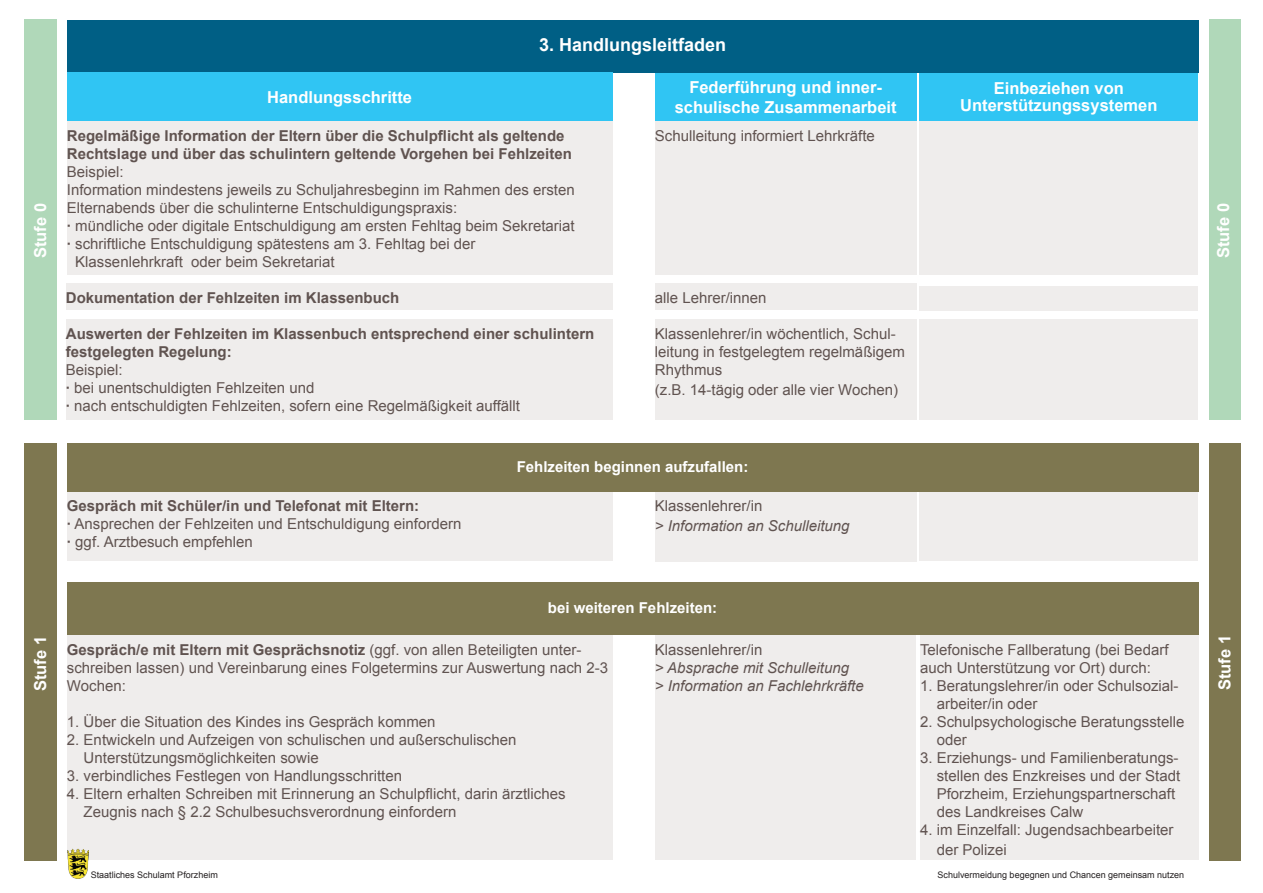
<style>
.page{position:relative;width:1263px;height:893px;background:#fff}
.page>*{position:absolute;margin:0;border:0;box-sizing:border-box;transform-origin:0 0}
.t1{font:700 18px "Arial";color:#fff}
.t2{font:700 16.5px/19.8px "Arial";color:#fff;text-align:center}
.t3{font:15px/18px "Arial";color:#605350}
.t4{font:700 15px/18px "Arial";color:#605350}
.t5{font:italic 15px/18px "Arial";color:#605350}
.t6{font:700 15px "Arial";color:#fff}
.t7{font:9px "Arial";color:#231f20}
.s1{font-weight:700}
</style>
<div class="page">
<div style="left:655px;top:121px;width:261px;height:154px;background:#efedec"></div>
<div style="left:919px;top:121px;width:279px;height:154px;background:#efedec"></div>
<div style="left:655px;top:283px;width:261px;height:27px;background:#efedec"></div>
<div style="left:919px;top:286px;width:279px;height:24px;background:#efedec"></div>
<div style="left:655px;top:319px;width:261px;height:101px;background:#efedec"></div>
<div style="left:919px;top:319px;width:279px;height:101px;background:#efedec"></div>
<div style="left:655px;top:491px;width:261px;height:70px;background:#efedec"></div>
<div style="left:655px;top:635px;width:261px;height:225px;background:#efedec"></div>
<div style="left:919px;top:488px;width:278px;height:73px;background:#efedec"></div>
<div style="left:920px;top:635px;width:278px;height:225px;background:#efedec"></div>
<div style="left:655px;top:72px;width:261px;height:49px;background:#30c5f3"></div>
<div style="left:919px;top:72px;width:279px;height:49px;background:#30c5f3"></div>
<div style="left:67px;top:20px;width:1131px;height:53px;background:#005f85"></div>
<div style="left:67px;top:121px;width:545px;height:154px;background:#efedec"></div>
<div style="left:66px;top:283px;width:546px;height:27px;background:#efedec"></div>
<div style="left:66px;top:319px;width:546px;height:101px;background:#efedec"></div>
<div style="left:67px;top:490px;width:545px;height:71px;background:#efedec"></div>
<div style="left:67px;top:635px;width:545px;height:225px;background:#efedec"></div>
<div style="left:67px;top:72px;width:545px;height:49px;background:#30c5f3"></div>
<div style="left:67px;top:443px;width:1131px;height:48px;background:#7e7750"></div>
<div style="left:67px;top:583px;width:1131px;height:52px;background:#7e7750"></div>
<div style="left:24px;top:20px;width:33px;height:400px;background:#b0d8b9"></div>
<div style="left:24px;top:443px;width:33px;height:418px;background:#7e7750"></div>
<div style="left:1209px;top:443px;width:31px;height:418px;background:#7e7750"></div>
<div style="left:1209px;top:20px;width:31px;height:400px;background:#b0d8b9"></div>
<img style="left:68px;top:848px;width:21px;height:30px">
<p class="t2" style="left:31px;top:258px;width:57px;rotate:-90deg">Stufe 0</p>
<p class="t2" style="left:267px;top:88px;width:146px">Handlungsschritte</p>
<p class="t1" style="left:539px;top:33px;width:189px">3. Handlungsleitfaden</p>
<p class="t2" style="left:675px;top:78px;width:223px">Federführung und inner&shy;schulische Zusammenarbeit</p>
<p class="t2" style="left:960px;top:81px;width:199px;line-height:16.5px">Einbeziehen von<br>Unterstützungssystemen</p>
<p class="t4" style="left:67px;top:128px;width:506px">Regelmäßige Information der Eltern über die Schulpflicht als geltende<br>Rechtslage und über das schulintern geltende Vorgehen bei Fehlzeiten</p>
<p class="t3" style="left:67px;top:163px;width:58px">Beispiel:</p>
<p class="t3" style="left:67px;top:181px;width:509px">Information mindestens jeweils zu Schuljahresbeginn im Rahmen des ersten</p>
<p class="t3" style="left:67px;top:199px;width:392px">Elternabends über die schulinterne Entschuldigungspraxis:</p>
<p class="t3" style="left:67px;top:217px;width:509px"><span class="s1">·</span> mündliche oder digitale Entschuldigung am ersten Fehltag beim Sekretariat</p>
<p class="t3" style="left:67px;top:235px;width:410px"><span class="s1">·</span> schriftliche Entschuldigung spätestens am 3. Fehltag bei der</p>
<p class="t3" style="left:75px;top:253px;width:261px">Klassenlehrkraft oder beim Sekretariat</p>
<p class="t4" style="left:66px;top:289px;width:335px">Dokumentation der Fehlzeiten im Klassenbuch</p>
<p class="t4" style="left:66px;top:325px;width:530px">Auswerten der Fehlzeiten im Klassenbuch entsprechend einer schulintern festgelegten Regelung:</p>
<p class="t3" style="left:66px;top:361px;width:456px">Beispiel:<br><span class="s1">·</span> bei unentschuldigten Fehlzeiten und<br><span class="s1">·</span> nach entschuldigten Fehlzeiten, sofern eine Regelmäßigkeit auffällt</p>
<p class="t3" style="left:655px;top:127px;width:222px">Schulleitung informiert Lehrkräfte</p>
<p class="t3" style="left:655px;top:288px;width:113px">alle Lehrer/innen</p>
<p class="t3" style="left:655px;top:325px;width:252px">Klassenlehrer/in wöchentlich, Schul&shy;leitung in festgelegtem regelmäßigem<br>Rhythmus</p>
<p class="t3" style="left:655px;top:381px;width:245px">(z.B. 14-tägig oder alle vier Wochen)</p>
<p class="t3" style="left:67px;top:497px;width:396px"><span class="s1">Gespräch mit Schüler/in und Telefonat mit Eltern:<br>·</span> Ansprechen der Fehlzeiten und Entschuldigung einfordern <span class="s1">·</span> ggf. Arztbesuch empfehlen</p>
<p class="t6" style="left:517px;top:457px;width:233px">Fehlzeiten beginnen aufzufallen:</p>
<p class="t3" style="left:655px;top:497px;width:109px">Klassenlehrer/in</p>
<p class="t5" style="left:655px;top:517px;width:196px">&gt; Information an Schulleitung</p>
<p class="t6" style="left:548px;top:598px;width:171px">bei weiteren Fehlzeiten:</p>
<p class="t2" style="left:1214px;top:258px;width:57px;rotate:-90deg">Stufe 0</p>
<p class="t2" style="left:31px;top:691px;width:57px;rotate:-90deg">Stufe 1</p>
<p class="t2" style="left:1215px;top:690px;width:57px;rotate:-90deg">Stufe 1</p>
<p class="t3" style="left:67px;top:641px;width:543px"><span class="s1">Gespräch/e mit Eltern mit Gesprächsnotiz</span> (ggf. von allen Beteiligten unter&shy;schreiben lassen) und Vereinbarung eines Folgetermins zur Auswertung nach 2-3<br>Wochen:</p>
<p class="t3" style="left:67px;top:713px;width:370px">1. Über die Situation des Kindes ins Gespräch kommen</p>
<p class="t3" style="left:84px;top:731px;width:434px;text-indent:-17px">2. Entwickeln und Aufzeigen von schulischen und außerschulischen<br>Unterstützungsmöglichkeiten sowie</p>
<p class="t3" style="left:67px;top:767px;width:337px">3. verbindliches Festlegen von Handlungsschritten</p>
<p class="t3" style="left:84px;top:785px;width:483px;text-indent:-17px">4. Eltern erhalten Schreiben mit Erinnerung an Schulpflicht, darin ärztliches<br>Zeugnis nach § 2.2 Schulbesuchsverordnung einfordern</p>
<p class="t3" style="left:655px;top:641px;width:109px">Klassenlehrer/in</p>
<p class="t5" style="left:655px;top:659px;width:210px">&gt; Absprache mit Schulleitung<br>&gt; Information an Fachlehrkräfte</p>
<p class="t3" style="left:920px;top:641px;width:250px">Telefonische Fallberatung (bei Bedarf auch Unterstützung vor Ort) durch:</p>
<p class="t3" style="left:937px;top:677px;width:243px;text-indent:-17px">1. Beratungslehrer/in oder Schulsozial&shy;arbeiter/in oder</p>
<p class="t3" style="left:937px;top:713px;width:249px;text-indent:-17px">2. Schulpsychologische Beratungsstelle oder</p>
<p class="t3" style="left:937px;top:749px;width:245px;text-indent:-17px">3. Erziehungs- und Familienberatungs&shy;stellen des Enzkreises und der Stadt Pforzheim, Erziehungspartnerschaft des Landkreises Calw</p>
<p class="t3" style="left:937px;top:820px;width:238px;line-height:19.8px;text-indent:-17px">4. im Einzelfall: Jugendsachbearbeiter der Polizei</p>
<p class="t7" style="left:91px;top:868px;width:129px">Staatliches Schulamt Pforzheim</p>
<p class="t7" style="left:938px;top:869px;width:248px">Schulvermeidung begegnen und Chancen gemeinsam nutzen</p>
</div>
